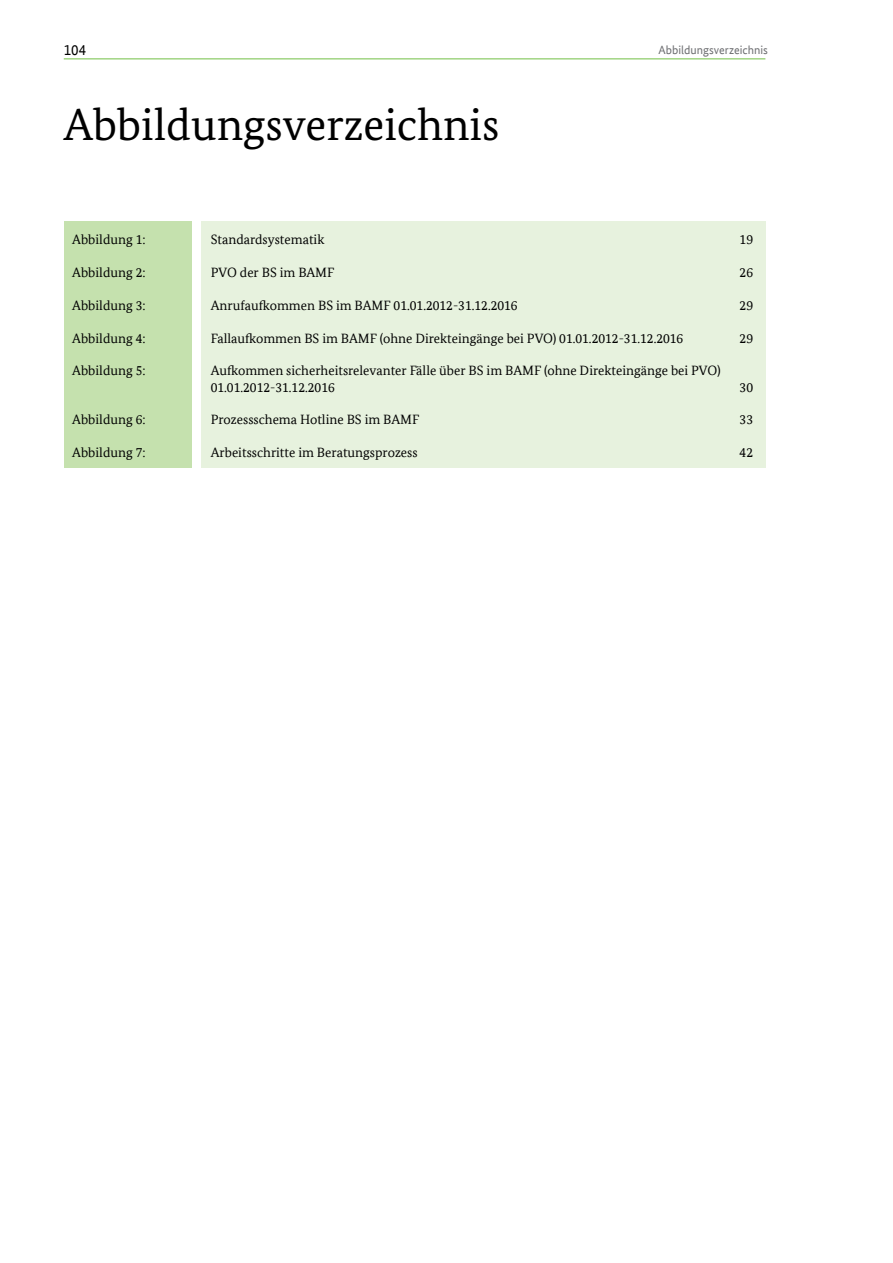
<style>
.page{position:relative;width:893px;height:1263px;background:#fff}
.page>*{position:absolute;margin:0;border:0;box-sizing:border-box;transform-origin:0 0}
.t1{font:45px "Bundes Serif";color:#000}
.t2{font:15px "Bundes Sans Office T";color:#000}
.Inhalts_Ü4{font:13.5px/16.2px "Bundes Serif Office";color:#000}
.t3{font:12px "Bundes Sans Office T";color:#6d6e71}
</style>
<div class="page">
<hr style="left:64px;top:59px;width:701px;height:1px;background:#72bf44">
<div style="left:64px;top:221px;width:127px;height:247px;background:#c5e1ae"></div>
<div style="left:201px;top:221px;width:564px;height:247px;background:#e7f2de"></div>
<p class="t2" style="left:64px;top:41px;width:24px">104</p>
<p class="t3" style="left:659px;top:43px;width:111px">Abbildungsverzeichnis</p>
<h1 class="t1" style="left:64px;top:97px;width:437px">Abbildungsverzeichnis</h1>
<p class="Inhalts_Ü4" style="left:72px;top:232px;width:75px">Abbildung 1:</p>
<p class="Inhalts_Ü4" style="left:211px;top:232px;width:115px">Standardsystematik</p>
<p class="Inhalts_Ü4" style="left:740px;top:232px;width:15px">19</p>
<p class="Inhalts_Ü4" style="left:72px;top:264px;width:75px">Abbildung 2:</p>
<p class="Inhalts_Ü4" style="left:211px;top:264px;width:125px">PVO der BS im BAMF</p>
<p class="Inhalts_Ü4" style="left:740px;top:264px;width:15px">26</p>
<p class="Inhalts_Ü4" style="left:72px;top:297px;width:75px">Abbildung 3:</p>
<p class="Inhalts_Ü4" style="left:211px;top:297px;width:308px">Anrufaufkommen BS im BAMF 01.01.2012-31.12.2016</p>
<p class="Inhalts_Ü4" style="left:740px;top:297px;width:15px">29</p>
<p class="Inhalts_Ü4" style="left:72px;top:330px;width:75px">Abbildung 4:</p>
<p class="Inhalts_Ü4" style="left:211px;top:330px;width:474px">Fallaufkommen BS im BAMF (ohne Direkteingänge bei PVO) 01.01.2012-31.12.2016</p>
<p class="Inhalts_Ü4" style="left:740px;top:330px;width:15px">29</p>
<p class="Inhalts_Ü4" style="left:72px;top:362px;width:75px">Abbildung 5:</p>
<p class="Inhalts_Ü4" style="left:211px;top:362px;width:511px">Aufkommen sicherheitsrelevanter Fälle über BS im BAMF (ohne Direkteingänge bei PVO)<br>01.01.2012-31.12.2016</p>
<p class="Inhalts_Ü4" style="left:740px;top:379px;width:15px">30</p>
<p class="Inhalts_Ü4" style="left:72px;top:411px;width:75px">Abbildung 6:</p>
<p class="Inhalts_Ü4" style="left:211px;top:411px;width:210px">Prozessschema Hotline BS im BAMF</p>
<p class="Inhalts_Ü4" style="left:740px;top:411px;width:15px">33</p>
<p class="Inhalts_Ü4" style="left:72px;top:444px;width:75px">Abbildung 7:</p>
<p class="Inhalts_Ü4" style="left:211px;top:444px;width:208px">Arbeitsschritte im Beratungsprozess</p>
<p class="Inhalts_Ü4" style="left:740px;top:444px;width:15px">42</p>
</div>
